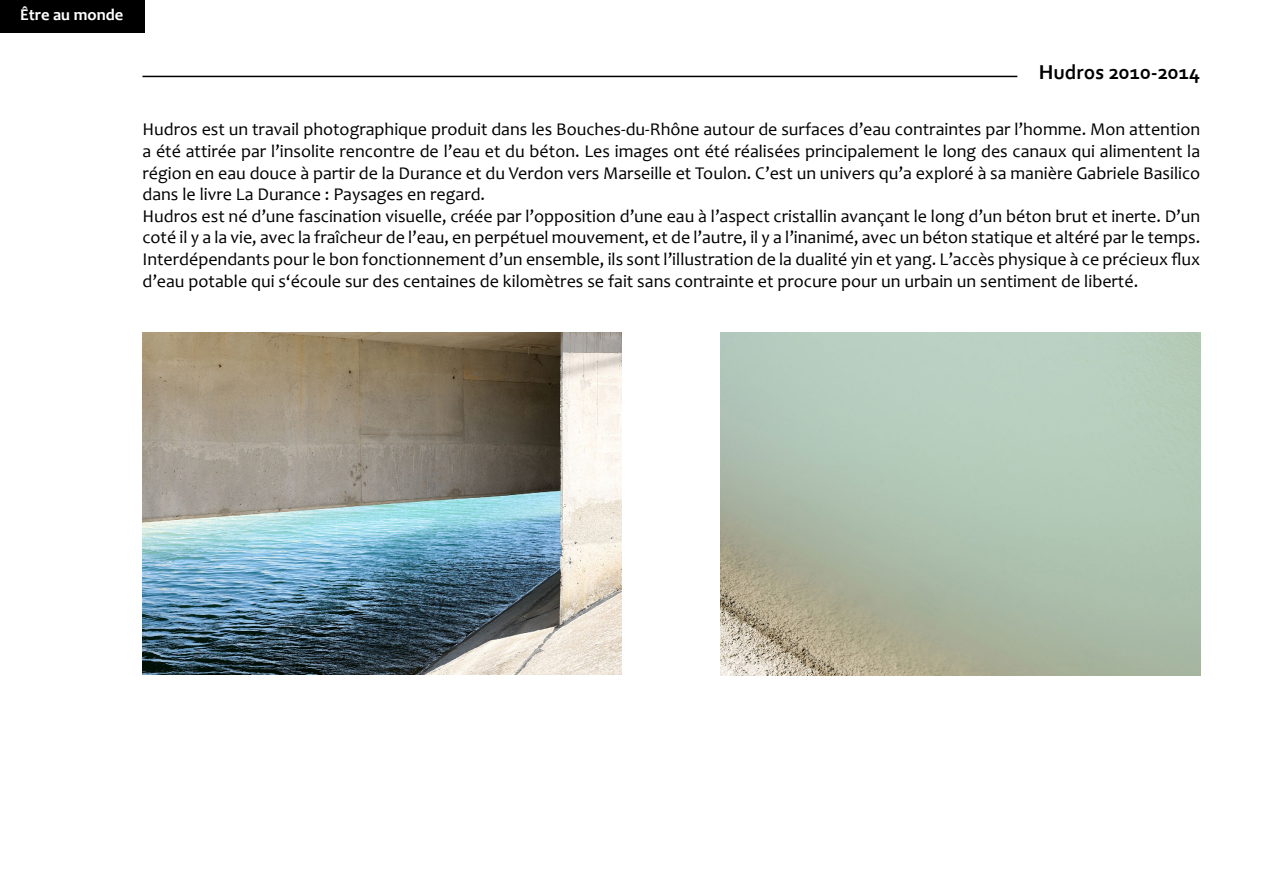
<style>
.page{position:relative;width:1263px;height:893px;background:#fff}
.page>*{position:absolute;margin:0;border:0;box-sizing:border-box;transform-origin:0 0}
.t1{font:700 21px "Corbel";color:#000}
.t2{font:18px/21.6px "Candara";color:#000}
.t3{font:700 16.5px "Candara";color:#fff}
</style>
<div class="page">
<hr style="left:142px;top:76px;width:875px;height:1px;background:#000">
<div style="left:0;top:0;width:145px;height:33px;background:#000"></div>
<img style="left:142px;top:333px;width:480px;height:341px">
<img style="left:721px;top:333px;width:479px;height:342px">
<p class="t3" style="left:20px;top:4px;width:105px">Être au monde</p>
<p class="t1" style="left:1039px;top:59px;width:163px">Hudros 2010-2014</p>
<p class="t2" style="left:142px;top:118px;width:1059px">Hudros est un travail photographique produit dans les Bouches-du-Rhône autour de surfaces d’eau contraintes par l’homme. Mon attention a été attirée par l’insolite rencontre de l’eau et du béton. Les images ont été réalisées principalement le long des canaux qui alimentent la région en eau douce à partir de la Durance et du Verdon vers Marseille et Toulon. C’est un univers qu’a exploré à sa manière Gabriele Basilico dans le livre La Durance : Paysages en regard.<br>Hudros est né d’une fascination visuelle, créée par l’opposition d’une eau à l’aspect cristallin avançant le long d’un béton brut et inerte. D’un coté il y a la vie, avec la fraîcheur de l’eau, en perpétuel mouvement, et de l’autre, il y a l’inanimé, avec un béton statique et altéré par le temps.<br>Interdépendants pour le bon fonctionnement d’un ensemble, ils sont l’illustration de la dualité yin et yang. L’accès physique à ce précieux flux d’eau potable qui s‘écoule sur des centaines de kilomètres se fait sans contrainte et procure pour un urbain un sentiment de liberté.</p>
</div>
